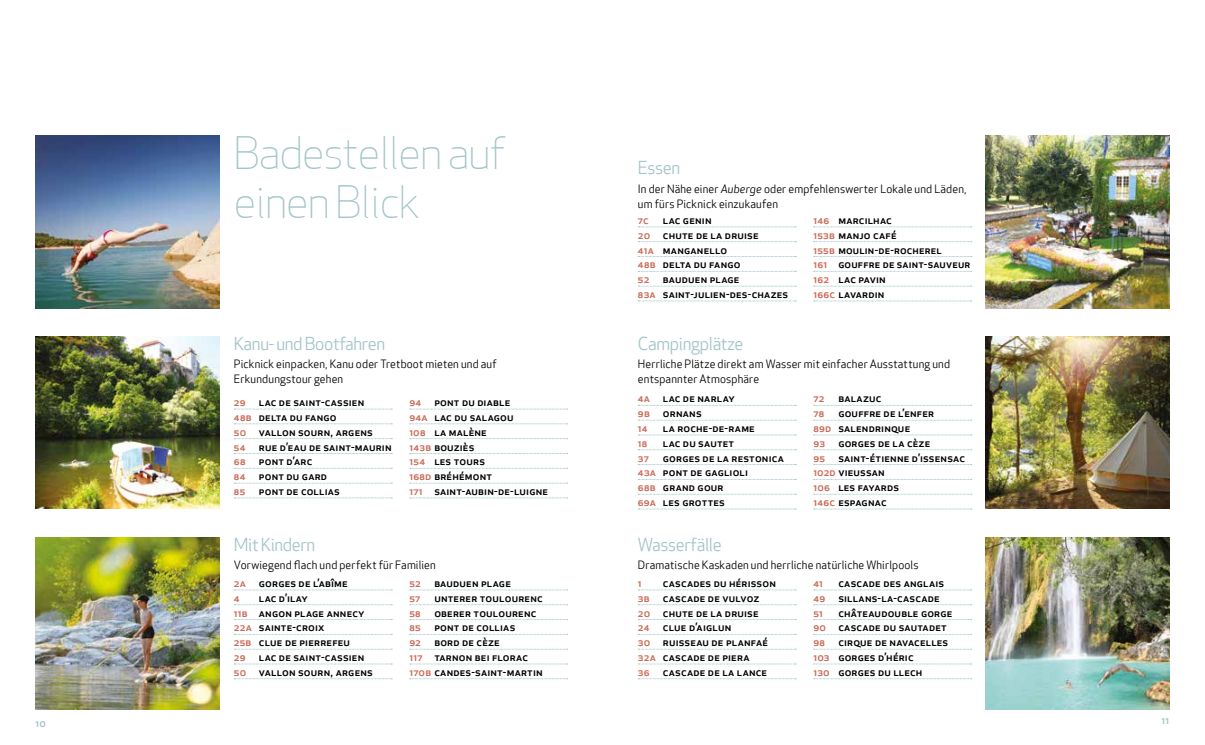
<style>
.page{position:relative;width:1205px;height:745px;background:#fff}
.page>*{position:absolute;margin:0;border:0;box-sizing:border-box;transform-origin:0 0}
.t1{font:300 43.75px/48.8px "Apex New";letter-spacing:-.02em;color:#a3c5c8}
.t2{font:17.5px "Apex New";letter-spacing:-.02em;color:#a3c5c8}
.t3{font:11.25px/14.8px "Apex New PS Medium Caps";letter-spacing:.015em;color:#000}
.t4{font:11.25px/15px "Apex New";letter-spacing:.015em;color:#000}
.t5{font:11.25px "Apex New PS Medium Caps";color:#c86d59}
.t6{font:11.25px "Apex New PS Medium Caps";color:#a3c5c8}
.s1{color:#c86d59}
.s2{font-style:italic}
</style>
<div class="page">
<svg style="left:234px;top:408px;width:158px;height:1px"></svg>
<svg style="left:234px;top:423px;width:158px;height:1px"></svg>
<svg style="left:234px;top:438px;width:158px;height:1px"></svg>
<svg style="left:234px;top:453px;width:158px;height:1px"></svg>
<svg style="left:234px;top:482px;width:158px;height:1px"></svg>
<svg style="left:234px;top:497px;width:158px;height:1px"></svg>
<svg style="left:410px;top:408px;width:158px;height:1px"></svg>
<svg style="left:410px;top:423px;width:158px;height:1px"></svg>
<svg style="left:410px;top:438px;width:158px;height:1px"></svg>
<svg style="left:410px;top:453px;width:158px;height:1px"></svg>
<svg style="left:410px;top:482px;width:158px;height:1px"></svg>
<svg style="left:410px;top:497px;width:158px;height:1px"></svg>
<svg style="left:638px;top:226px;width:158px;height:1px"></svg>
<svg style="left:638px;top:241px;width:158px;height:1px"></svg>
<svg style="left:638px;top:256px;width:158px;height:1px"></svg>
<svg style="left:638px;top:271px;width:158px;height:1px"></svg>
<svg style="left:638px;top:285px;width:158px;height:1px"></svg>
<svg style="left:638px;top:300px;width:158px;height:1px"></svg>
<svg style="left:814px;top:226px;width:158px;height:1px"></svg>
<svg style="left:814px;top:241px;width:158px;height:1px"></svg>
<svg style="left:814px;top:256px;width:158px;height:1px"></svg>
<svg style="left:814px;top:271px;width:158px;height:1px"></svg>
<svg style="left:814px;top:285px;width:158px;height:1px"></svg>
<svg style="left:814px;top:300px;width:158px;height:1px"></svg>
<svg style="left:638px;top:405px;width:158px;height:1px"></svg>
<svg style="left:638px;top:419px;width:158px;height:1px"></svg>
<svg style="left:638px;top:434px;width:158px;height:1px"></svg>
<svg style="left:638px;top:449px;width:158px;height:1px"></svg>
<svg style="left:638px;top:464px;width:158px;height:1px"></svg>
<svg style="left:638px;top:479px;width:158px;height:1px"></svg>
<svg style="left:638px;top:493px;width:158px;height:1px"></svg>
<svg style="left:638px;top:508px;width:158px;height:1px"></svg>
<svg style="left:814px;top:405px;width:158px;height:1px"></svg>
<svg style="left:814px;top:419px;width:158px;height:1px"></svg>
<svg style="left:814px;top:434px;width:158px;height:1px"></svg>
<svg style="left:814px;top:449px;width:158px;height:1px"></svg>
<svg style="left:814px;top:464px;width:158px;height:1px"></svg>
<svg style="left:814px;top:479px;width:158px;height:1px"></svg>
<svg style="left:814px;top:493px;width:158px;height:1px"></svg>
<svg style="left:814px;top:508px;width:158px;height:1px"></svg>
<svg style="left:234px;top:589px;width:158px;height:1px"></svg>
<svg style="left:234px;top:604px;width:158px;height:1px"></svg>
<svg style="left:234px;top:648px;width:158px;height:1px"></svg>
<svg style="left:234px;top:663px;width:158px;height:1px"></svg>
<svg style="left:234px;top:678px;width:158px;height:1px"></svg>
<svg style="left:410px;top:589px;width:158px;height:1px"></svg>
<svg style="left:410px;top:604px;width:158px;height:1px"></svg>
<svg style="left:410px;top:648px;width:158px;height:1px"></svg>
<svg style="left:410px;top:663px;width:158px;height:1px"></svg>
<svg style="left:410px;top:678px;width:158px;height:1px"></svg>
<svg style="left:638px;top:589px;width:158px;height:1px"></svg>
<svg style="left:638px;top:604px;width:158px;height:1px"></svg>
<svg style="left:638px;top:648px;width:158px;height:1px"></svg>
<svg style="left:638px;top:663px;width:158px;height:1px"></svg>
<svg style="left:638px;top:678px;width:158px;height:1px"></svg>
<svg style="left:814px;top:589px;width:158px;height:1px"></svg>
<svg style="left:814px;top:604px;width:158px;height:1px"></svg>
<svg style="left:814px;top:648px;width:158px;height:1px"></svg>
<svg style="left:814px;top:663px;width:158px;height:1px"></svg>
<svg style="left:814px;top:678px;width:158px;height:1px"></svg>
<img style="left:35px;top:136px;width:185px;height:172px">
<img style="left:985px;top:136px;width:184px;height:172px">
<img style="left:35px;top:336px;width:185px;height:172px">
<img style="left:985px;top:336px;width:184px;height:172px">
<img style="left:35px;top:537px;width:185px;height:172px">
<img style="left:985px;top:537px;width:184px;height:172px">
<h1 class="t1" style="left:234px;top:130px;width:274px">Badestellen auf einen Blick</h1>
<h2 class="t2" style="left:234px;top:333px;width:153px">Kanu- und Bootfahren</h2>
<p class="t4" style="left:234px;top:357px;width:264px">Picknick einpacken, Kanu oder Tretboot mieten und auf<br>Erkundungstour gehen</p>
<p class="t3" style="left:234px;top:394px;width:159px"><span class="s1">29</span> lac de saint-cassien<br><span class="s1">48b</span> delta du fango<br><span class="s1">50</span> vallon sourn, argens<br><span class="s1">54</span> rue d’eau de saint-maurin<br><span class="s1">68</span> pont d’arc<br><span class="s1">84</span> pont du gard<br><span class="s1">85</span> pont de collias</p>
<p class="t3" style="left:409px;top:394px;width:140px"><span class="s1">94</span> pont du diable<br><span class="s1">94a</span> lac du salagou<br><span class="s1">108</span> la malène<br><span class="s1">143b</span> bouziès<br><span class="s1">154</span> les tours<br><span class="s1">168d</span> bréhémont<br><span class="s1">171</span> saint-aubin-de-luigne</p>
<h2 class="t2" style="left:234px;top:534px;width:83px">Mit Kindern</h2>
<p class="t4" style="left:234px;top:557px;width:203px">Vorwiegend flach und perfekt für Familien</p>
<h2 class="t2" style="left:638px;top:158px;width:44px">Essen</h2>
<p class="t4" style="left:638px;top:181px;width:330px">In der Nähe einer <span class="s2">Auberge</span> oder empfehlenswerter Lokale und Läden, um fürs Picknick einzukaufen</p>
<p class="t3" style="left:638px;top:213px;width:152px;text-indent:25px">lac genin<br><span class="s1">20</span> chute de la druise<br><span class="s1">41a</span> manganello<br><span class="s1">48b</span> delta du fango<br><span class="s1">52</span> bauduen plage<br><span class="s1">83a</span> saint-julien-des-chazes</p>
<p class="t3" style="left:813px;top:213px;width:159px"><span class="s1">146</span> marcilhac<br><span class="s1">153b</span> manjo café<br><span class="s1">155b</span> moulin-de-rocherel<br><span class="s1">161</span> gouffre de saint-sauveur<br><span class="s1">162</span> lac pavin<br><span class="s1">166c</span> lavardin</p>
<p class="t5" style="left:638px;top:213px;width:12px">7c</p>
<h2 class="t2" style="left:638px;top:333px;width:107px">Campingplätze</h2>
<p class="t4" style="left:638px;top:357px;width:314px">Herrliche Plätze direkt am Wasser mit einfacher Ausstattung und entspannter Atmosphäre</p>
<p class="t3" style="left:638px;top:391px;width:98px"><span class="s1">4a</span> lac de narlay<br><span class="s1">9b</span> ornans<br><span class="s1">14</span></p>
<p class="t3" style="left:663px;top:420px;width:93px">la roche-de-rame</p>
<p class="t5" style="left:638px;top:436px;width:11px">18</p>
<p class="t3" style="left:638px;top:435px;width:147px;text-indent:25px">lac du sautet<br><span class="s1">37</span> gorges de la restonica<br><span class="s1">43a</span> pont de gaglioli<br><span class="s1">68b</span> grand gour<br><span class="s1">69a</span> les grottes</p>
<p class="t3" style="left:813px;top:391px;width:70px"><span class="s1">72</span> balazuc<br><span class="s1">78</span></p>
<p class="t3" style="left:813px;top:406px;width:153px;text-indent:25px">gouffre de l’enfer<br><span class="s1">89d</span> salendrinque<br><span class="s1">93</span> gorges de la cèze<br><span class="s1">95</span> saint-étienne d’issensac<br><span class="s1">102d</span> vieussan<br><span class="s1">106</span> les fayards<br><span class="s1">146c</span> espagnac</p>
<h2 class="t2" style="left:638px;top:534px;width:85px">Wasserfälle</h2>
<p class="t4" style="left:638px;top:557px;width:282px">Dramatische Kaskaden und herrliche natürliche Whirlpools</p>
<p class="t3" style="left:234px;top:575px;width:115px"><span class="s1">2a</span> gorges de l’abîme<br><span class="s1">4</span></p>
<p class="t3" style="left:234px;top:590px;width:140px;text-indent:25px">lac d’ilay<br><span class="s1">11b</span> angon plage annecy<br><span class="s1">22a</span> sainte-croix<br><span class="s1">25b</span> clue de pierrefeu<br><span class="s1">29</span> lac de saint-cassien<br><span class="s1">50</span> vallon sourn, argens</p>
<p class="t3" style="left:638px;top:575px;width:139px;text-indent:25px">cascades du hérisson<br><span class="s1">3b</span> cascade de vulvoz<br><span class="s1">20</span> chute de la druise<br><span class="s1">24</span> clue d’aiglun<br><span class="s1">30</span> ruisseau de planfaé<br><span class="s1">32a</span> cascade de piera<br><span class="s1">36</span> cascade de la lance</p>
<p class="t5" style="left:813px;top:576px;width:11px">41</p>
<p class="t3" style="left:409px;top:575px;width:135px"><span class="s1">52</span> bauduen plage<br><span class="s1">57</span> unterer toulourenc<br><span class="s1">58</span> oberer toulourenc<br><span class="s1">85</span> pont de collias<br><span class="s1">92</span> bord de cèze<br><span class="s1">117</span> tarnon bei florac<br><span class="s1">170b</span> candes-saint-martin</p>
<p class="t5" style="left:638px;top:576px;width:5px">1</p>
<p class="t3" style="left:813px;top:575px;width:132px;text-indent:25px">cascade des anglais<br><span class="s1">49</span> sillans-la-cascade<br><span class="s1">51</span></p>
<p class="t3" style="left:813px;top:605px;width:141px;text-indent:25px">châteaudouble gorge<br><span class="s1">90</span> cascade du sautadet<br><span class="s1">98</span> cirque de navacelles<br><span class="s1">103</span> gorges d’héric<br><span class="s1">130</span> gorges du llech</p>
<p class="t6" style="left:35px;top:715px;width:12px">10</p>
<p class="t6" style="left:1161px;top:713px;width:10px">11</p>
</div>
